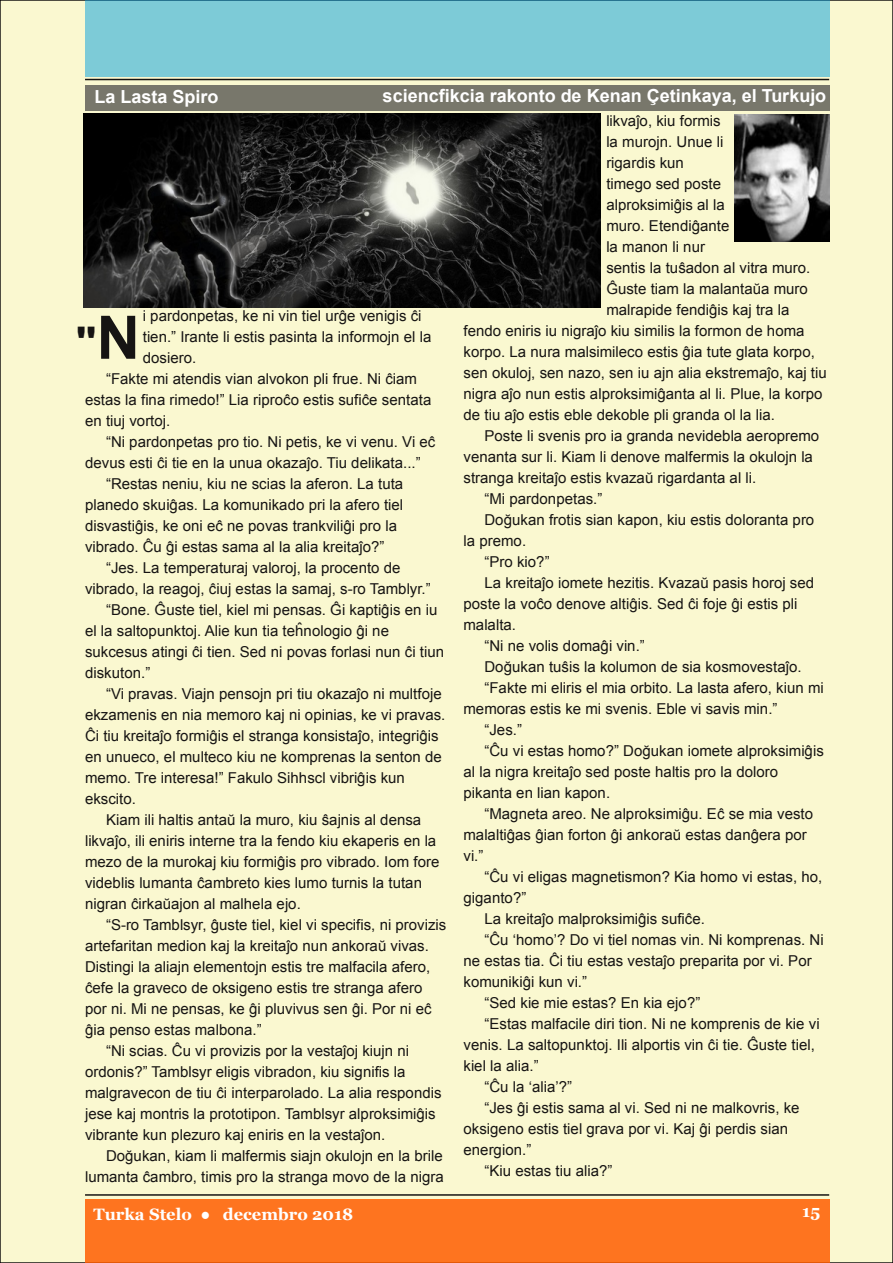
<style>
.page{position:relative;width:893px;height:1263px;background:#faf8d0}
.page>*{position:absolute;margin:0;border:0;box-sizing:border-box;transform-origin:0 0}
.t1{font:700 45px "Arial";color:#161413}
.t2{font:700 18px "Arial";color:#fff}
.t3{font:700 16.5px "Georgia";color:#fff}
.t4{font:15px "Arial";letter-spacing:.005em;color:#161413}
.s1{font-size:60px}
</style>
<div class="page">
<div style="left:85px;top:1199px;width:744px;height:64px;background:#fe741f"></div>
<hr style="left:85px;top:1194px;width:744px;height:2px;background:#161413">
<div style="left:85px;top:0;width:744px;height:77px;background:#7dcbd7"></div>
<hr style="left:85px;top:79px;width:744px;height:1px;background:#161413">
<div style="left:85px;top:85px;width:744px;height:26px;background:#78776b"></div>
<img style="left:734px;top:115px;width:95px;height:127px">
<img style="left:84px;top:113px;width:517px;height:195px">
<p class="t2" style="left:94px;top:87px;width:125px">La Lasta Spiro</p>
<p class="t2" style="left:383px;top:86px;width:445px">sciencfikcia rakonto de Kenan Çetinkaya, el Turkujo</p>
<p class="t4" style="left:143px;top:307px;width:280px">i pardonpetas, ke ni vin tiel urĝe venigis ĉi</p>
<p class="t4" style="left:143px;top:328px;width:290px">tien.” Irante li estis pasinta la informojn el la</p>
<p class="t4" style="left:143px;top:349px;width:55px">dosiero.</p>
<p class="t4" style="left:106px;top:370px;width:312px">“Fakte mi atendis vian alvokon pli frue. Ni ĉiam</p>
<p class="t4" style="left:85px;top:391px;width:348px">estas la fina rimedo!” Lia riproĉo estis sufiĉe sentata</p>
<p class="t4" style="left:85px;top:412px;width:87px">en tiuj vortoj.</p>
<p class="t4" style="left:106px;top:433px;width:331px">“Ni pardonpetas pro tio. Ni petis, ke vi venu. Vi eĉ</p>
<p class="t4" style="left:85px;top:454px;width:337px">devus esti ĉi tie en la unua okazaĵo. Tiu delikata...”</p>
<p class="t4" style="left:106px;top:475px;width:299px">“Restas neniu, kiu ne scias la aferon. La tuta</p>
<p class="t4" style="left:85px;top:496px;width:320px">planedo skuiĝas. La komunikado pri la afero tiel</p>
<p class="t4" style="left:85px;top:517px;width:313px">disvastiĝis, ke oni eĉ ne povas trankviliĝi pro la</p>
<p class="t4" style="left:85px;top:538px;width:301px">vibrado. Ĉu ĝi estas sama al la alia kreitaĵo?”</p>
<p class="t4" style="left:106px;top:559px;width:296px">“Jes. La temperaturaj valoroj, la procento de</p>
<p class="t4" style="left:85px;top:580px;width:347px">vibrado, la reagoj, ĉiuj estas la samaj, s-ro Tamblyr.”</p>
<p class="t4" style="left:106px;top:601px;width:333px">“Bone. Ĝuste tiel, kiel mi pensas. Ĝi kaptiĝis en iu</p>
<p class="t4" style="left:85px;top:622px;width:305px">el la saltopunktoj. Alie kun tia teĥnologio ĝi ne</p>
<p class="t4" style="left:85px;top:643px;width:361px">sukcesus atingi ĉi tien. Sed ni povas forlasi nun ĉi tiun</p>
<p class="t4" style="left:85px;top:664px;width:67px">diskuton.”</p>
<p class="t4" style="left:106px;top:685px;width:337px">“Vi pravas. Viajn pensojn pri tiu okazaĵo ni multfoje</p>
<p class="t4" style="left:85px;top:706px;width:362px">ekzamenis en nia memoro kaj ni opinias, ke vi pravas.</p>
<p class="t4" style="left:85px;top:727px;width:355px">Ĉi tiu kreitaĵo formiĝis el stranga konsistaĵo, integriĝis</p>
<p class="t4" style="left:85px;top:748px;width:358px">en unueco, el multeco kiu ne komprenas la senton de</p>
<p class="t4" style="left:85px;top:769px;width:321px">memo. Tre interesa!” Fakulo Sihhscl vibriĝis kun</p>
<p class="t4" style="left:85px;top:790px;width:52px">ekscito.</p>
<p class="t4" style="left:106px;top:811px;width:317px">Kiam ili haltis antaŭ la muro, kiu ŝajnis al densa</p>
<p class="t4" style="left:85px;top:832px;width:353px">likvaĵo, ili eniris interne tra la fendo kiu ekaperis en la</p>
<p class="t4" style="left:85px;top:853px;width:356px">mezo de la murokaj kiu formiĝis pro vibrado. Iom fore</p>
<p class="t4" style="left:85px;top:874px;width:338px">videblis lumanta ĉambreto kies lumo turnis la tutan</p>
<p class="t4" style="left:85px;top:895px;width:217px">nigran ĉirkaŭajon al malhela ejo.</p>
<p class="t4" style="left:106px;top:916px;width:342px">“S-ro Tamblsyr, ĝuste tiel, kiel vi specifis, ni provizis</p>
<p class="t4" style="left:85px;top:937px;width:345px">artefaritan medion kaj la kreitaĵo nun ankoraŭ vivas.</p>
<p class="t4" style="left:85px;top:958px;width:347px">Distingi la aliajn elementojn estis tre malfacila afero,</p>
<p class="t4" style="left:85px;top:979px;width:339px">ĉefe la graveco de oksigeno estis tre stranga afero</p>
<p class="t4" style="left:85px;top:1000px;width:348px">por ni. Mi ne pensas, ke ĝi pluvivus sen ĝi. Por ni eĉ</p>
<p class="t4" style="left:85px;top:1021px;width:178px">ĝia penso estas malbona.”</p>
<p class="t4" style="left:106px;top:1042px;width:305px">“Ni scias. Ĉu vi provizis por la vestaĵoj kiujn ni</p>
<p class="t4" style="left:85px;top:1063px;width:322px">ordonis?” Tamblsyr eligis vibradon, kiu signifis la</p>
<p class="t4" style="left:85px;top:1084px;width:358px">malgravecon de tiu ĉi interparolado. La alia respondis</p>
<p class="t4" style="left:85px;top:1105px;width:352px">jese kaj montris la prototipon. Tamblsyr alproksimiĝis</p>
<p class="t4" style="left:85px;top:1126px;width:302px">vibrante kun plezuro kaj eniris en la vestaĵon.</p>
<p class="t4" style="left:106px;top:1147px;width:338px">Doğukan, kiam li malfermis siajn okulojn en la brile</p>
<p class="t4" style="left:85px;top:1168px;width:360px">lumanta ĉambro, timis pro la stranga movo de la nigra</p>
<h1 class="t1" style="left:75px;top:318px;width:66px">"<span class="s1">N</span></h1>
<p class="t4" style="left:606px;top:112px;width:116px">likvaĵo, kiu formis</p>
<p class="t4" style="left:606px;top:133px;width:119px">la murojn. Unue li</p>
<p class="t4" style="left:606px;top:154px;width:79px">rigardis kun</p>
<p class="t4" style="left:606px;top:175px;width:116px">timego sed poste</p>
<p class="t4" style="left:606px;top:196px;width:120px">alproksimiĝis al la</p>
<p class="t4" style="left:606px;top:217px;width:125px">muro. Etendiĝante</p>
<p class="t4" style="left:606px;top:238px;width:100px">la manon li nur</p>
<p class="t4" style="left:606px;top:259px;width:206px">sentis la tuŝadon al vitra muro.</p>
<p class="t4" style="left:606px;top:280px;width:203px">Ĝuste tiam la malantaŭa muro</p>
<p class="t4" style="left:606px;top:301px;width:185px">malrapide fendiĝis kaj tra la</p>
<p class="t4" style="left:463px;top:322px;width:343px">fendo eniris iu nigraĵo kiu similis la formon de homa</p>
<p class="t4" style="left:463px;top:343px;width:353px">korpo. La nura malsimileco estis ĝia tute glata korpo,</p>
<p class="t4" style="left:463px;top:364px;width:365px">sen okuloj, sen nazo, sen iu ajn alia ekstremaĵo, kaj tiu</p>
<p class="t4" style="left:463px;top:385px;width:360px">nigra aĵo nun estis alproksimiĝanta al li. Plue, la korpo</p>
<p class="t4" style="left:463px;top:406px;width:313px">de tiu aĵo estis eble dekoble pli granda ol la lia.</p>
<p class="t4" style="left:484px;top:427px;width:336px">Poste li svenis pro ia granda nevidebla aeropremo</p>
<p class="t4" style="left:463px;top:448px;width:351px">venanta sur li. Kiam li denove malfermis la okulojn la</p>
<p class="t4" style="left:463px;top:469px;width:294px">stranga kreitaĵo estis kvazaŭ rigardanta al li.</p>
<p class="t4" style="left:484px;top:490px;width:119px">“Mi pardonpetas.”</p>
<p class="t4" style="left:484px;top:511px;width:331px">Doğukan frotis sian kapon, kiu estis doloranta pro</p>
<p class="t4" style="left:463px;top:532px;width:64px">la premo.</p>
<p class="t4" style="left:484px;top:553px;width:67px">“Pro kio?”</p>
<p class="t4" style="left:484px;top:574px;width:331px">La kreitaĵo iomete hezitis. Kvazaŭ pasis horoj sed</p>
<p class="t4" style="left:463px;top:595px;width:336px">poste la voĉo denove altiĝis. Sed ĉi foje ĝi estis pli</p>
<p class="t4" style="left:463px;top:616px;width:54px">malalta.</p>
<p class="t4" style="left:484px;top:637px;width:162px">“Ni ne volis domaĝi vin.”</p>
<p class="t4" style="left:484px;top:658px;width:319px">Doğukan tuŝis la kolumon de sia kosmovestaĵo.</p>
<p class="t4" style="left:484px;top:679px;width:341px">“Fakte mi eliris el mia orbito. La lasta afero, kiun mi</p>
<p class="t4" style="left:463px;top:700px;width:315px">memoras estis ke mi svenis. Eble vi savis min.”</p>
<p class="t4" style="left:484px;top:721px;width:39px">“Jes.”</p>
<p class="t4" style="left:484px;top:742px;width:341px">“Ĉu vi estas homo?” Doğukan iomete alproksimiĝis</p>
<p class="t4" style="left:463px;top:763px;width:316px">al la nigra kreitaĵo sed poste haltis pro la doloro</p>
<p class="t4" style="left:463px;top:784px;width:148px">pikanta en lian kapon.</p>
<p class="t4" style="left:484px;top:805px;width:330px">“Magneta areo. Ne alproksimiĝu. Eĉ se mia vesto</p>
<p class="t4" style="left:463px;top:826px;width:345px">malaltiĝas ĝian forton ĝi ankoraŭ estas danĝera por</p>
<p class="t4" style="left:463px;top:847px;width:21px">vi.”</p>
<p class="t4" style="left:484px;top:868px;width:339px">“Ĉu vi eligas magnetismon? Kia homo vi estas, ho,</p>
<p class="t4" style="left:463px;top:889px;width:64px">giganto?”</p>
<p class="t4" style="left:484px;top:910px;width:222px">La kreitaĵo malproksimiĝis sufiĉe.</p>
<p class="t4" style="left:484px;top:931px;width:341px">“Ĉu ‘homo’? Do vi tiel nomas vin. Ni komprenas. Ni</p>
<p class="t4" style="left:463px;top:952px;width:350px">ne estas tia. Ĉi tiu estas vestaĵo preparita por vi. Por</p>
<p class="t4" style="left:463px;top:973px;width:125px">komunikiĝi kun vi.”</p>
<p class="t4" style="left:484px;top:994px;width:217px">“Sed kie mie estas? En kia ejo?”</p>
<p class="t4" style="left:484px;top:1015px;width:337px">“Estas malfacile diri tion. Ni ne komprenis de kie vi</p>
<p class="t4" style="left:463px;top:1036px;width:353px">venis. La saltopunktoj. Ili alportis vin ĉi tie. Ĝuste tiel,</p>
<p class="t4" style="left:463px;top:1057px;width:77px">kiel la alia.”</p>
<p class="t4" style="left:484px;top:1078px;width:89px">“Ĉu la ‘alia’?”</p>
<p class="t4" style="left:484px;top:1099px;width:317px">“Jes ĝi estis sama al vi. Sed ni ne malkovris, ke</p>
<p class="t4" style="left:463px;top:1120px;width:326px">oksigeno estis tiel grava por vi. Kaj ĝi perdis sian</p>
<p class="t4" style="left:463px;top:1141px;width:69px">energion.”</p>
<p class="t4" style="left:484px;top:1162px;width:129px">“Kiu estas tiu alia?”</p>
<p class="t3" style="left:94px;top:1205px;width:261px">Turka Stelo ● decembro 2018</p>
<p class="t3" style="left:802px;top:1201px;width:19px">15</p>
</div>
